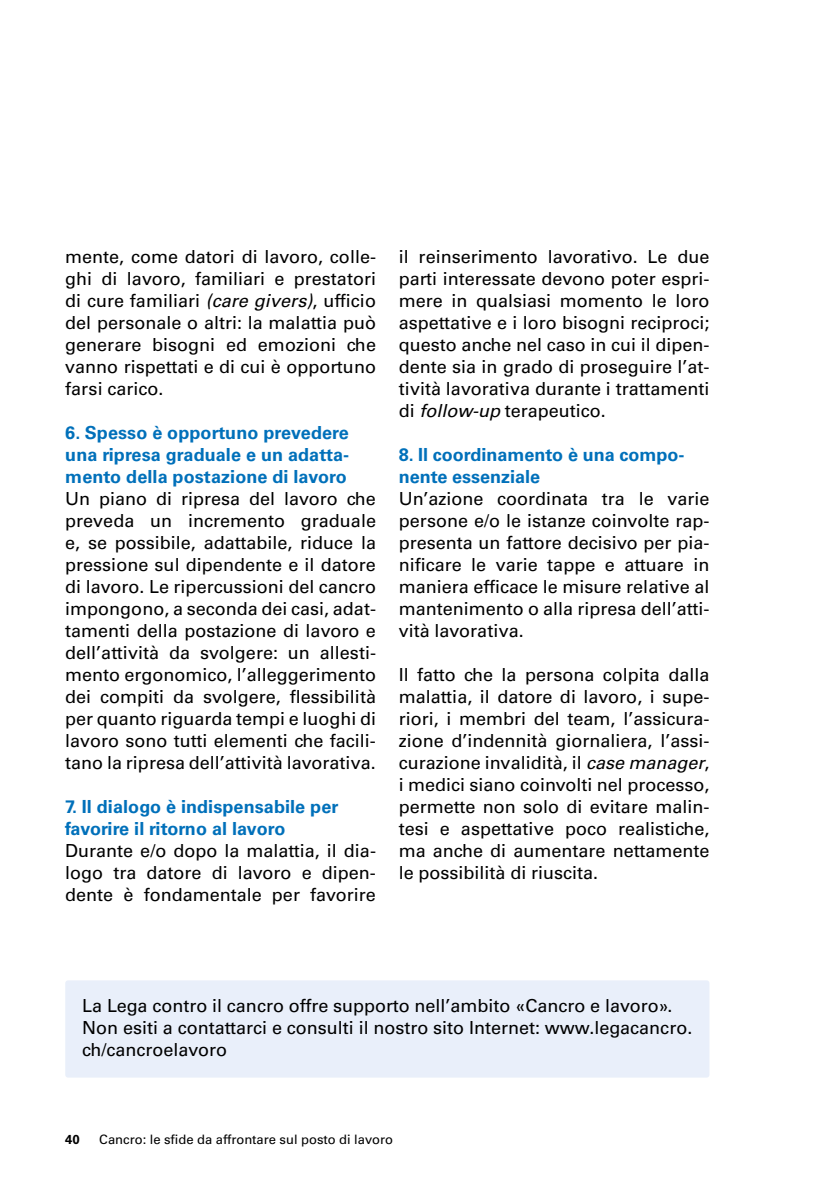
<style>
.page{position:relative;width:840px;height:1191px;background:#fff}
.page>*{position:absolute;margin:0;border:0;box-sizing:border-box;transform-origin:0 0}
.t1{font:18px/22px "Univers LT Std";color:#000;text-align:justify}
.t2{font:700 18px/22px "Univers LT Std";letter-spacing:.005em;color:#0070ba}
.t3{font:13px "Univers LT Std";color:#000}
.t4{font:700 13px "Univers LT Std";color:#000}
.s1{font-style:italic}
</style>
<div class="page">
<div style="left:65px;top:980px;width:644px;height:97px;background:#e9effa;border-radius:3px"></div>
<p class="t1" style="left:65px;top:246px;width:312px">mente, come datori di lavoro, colle&shy;ghi di lavoro, familiari e prestatori di cure familiari <span class="s1">(care givers)</span>, ufficio del personale o altri: la malattia può generare bisogni ed emozioni che vanno rispettati e di cui è opportuno farsi carico.</p>
<p class="t2" style="left:65px;top:422px;width:285px;text-align:justify">6. Spesso è opportuno prevedere una ripresa graduale e un adatta&shy;mento della postazione di lavoro</p>
<p class="t1" style="left:65px;top:488px;width:312px">Un piano di ripresa del lavoro che preveda un incremento graduale e, se possibile, adattabile, riduce la pressione sul dipendente e il datore di lavoro. Le ripercussioni del cancro impongono, a seconda dei casi, adat&shy;tamenti della postazione di lavoro e dell’attività da svolgere: un allesti&shy;mento ergonomico, l’alleggerimento dei compiti da svolgere, flessibilità per quanto riguarda tempi e luoghi di lavoro sono tutti elementi che facili&shy;tano la ripresa dell’attività lavorativa.</p>
<p class="t2" style="left:65px;top:796px;width:274px">7. Il dialogo è indispensabile per favorire il ritorno al lavoro</p>
<p class="t1" style="left:65px;top:840px;width:312px">Durante e/o dopo la malattia, il dia&shy;logo tra datore di lavoro e dipen&shy;dente è fondamentale per favorire</p>
<p class="t1" style="left:398px;top:246px;width:312px">il reinserimento lavorativo. Le due parti interessate devono poter espri&shy;mere in qualsiasi momento le loro aspettative e i loro bisogni reciproci; questo anche nel caso in cui il dipen&shy;dente sia in grado di proseguire l’at&shy;tività lavorativa durante i trattamenti di <span class="s1">follow-up</span> terapeutico.</p>
<p class="t2" style="left:398px;top:444px;width:287px">8. Il coordinamento è una compo&shy;nente essenziale</p>
<p class="t1" style="left:398px;top:488px;width:312px">Un’azione coordinata tra le varie persone e/o le istanze coinvolte rap&shy;presenta un fattore decisivo per pia&shy;nificare le varie tappe e attuare in maniera efficace le misure relative al mantenimento o alla ripresa dell’atti&shy;vità lavorativa.</p>
<p class="t1" style="left:398px;top:664px;width:312px">Il fatto che la persona colpita dalla malattia, il datore di lavoro, i supe&shy;riori, i membri del team, l’assicura&shy;zione d’indennità giornaliera, l’assi&shy;curazione invalidità, il <span class="s1">case manager</span>, i medici siano coinvolti nel processo, permette non solo di evitare malin&shy;tesi e aspettative poco realistiche, ma anche di aumentare nettamente le possibilità di riuscita.</p>
<p class="t1" style="left:82px;top:994px;width:611px;text-align:left">La Lega contro il cancro offre supporto nell’ambito «Cancro e lavoro».<br>Non esiti a contattarci e consulti il nostro sito Internet: www.legacancro. ch/cancroelavoro</p>
<p class="t4" style="left:65px;top:1132px;width:16px">40</p>
<p class="t3" style="left:99px;top:1132px;width:295px">Cancro: le sfide da affrontare sul posto di lavoro</p>
</div>
